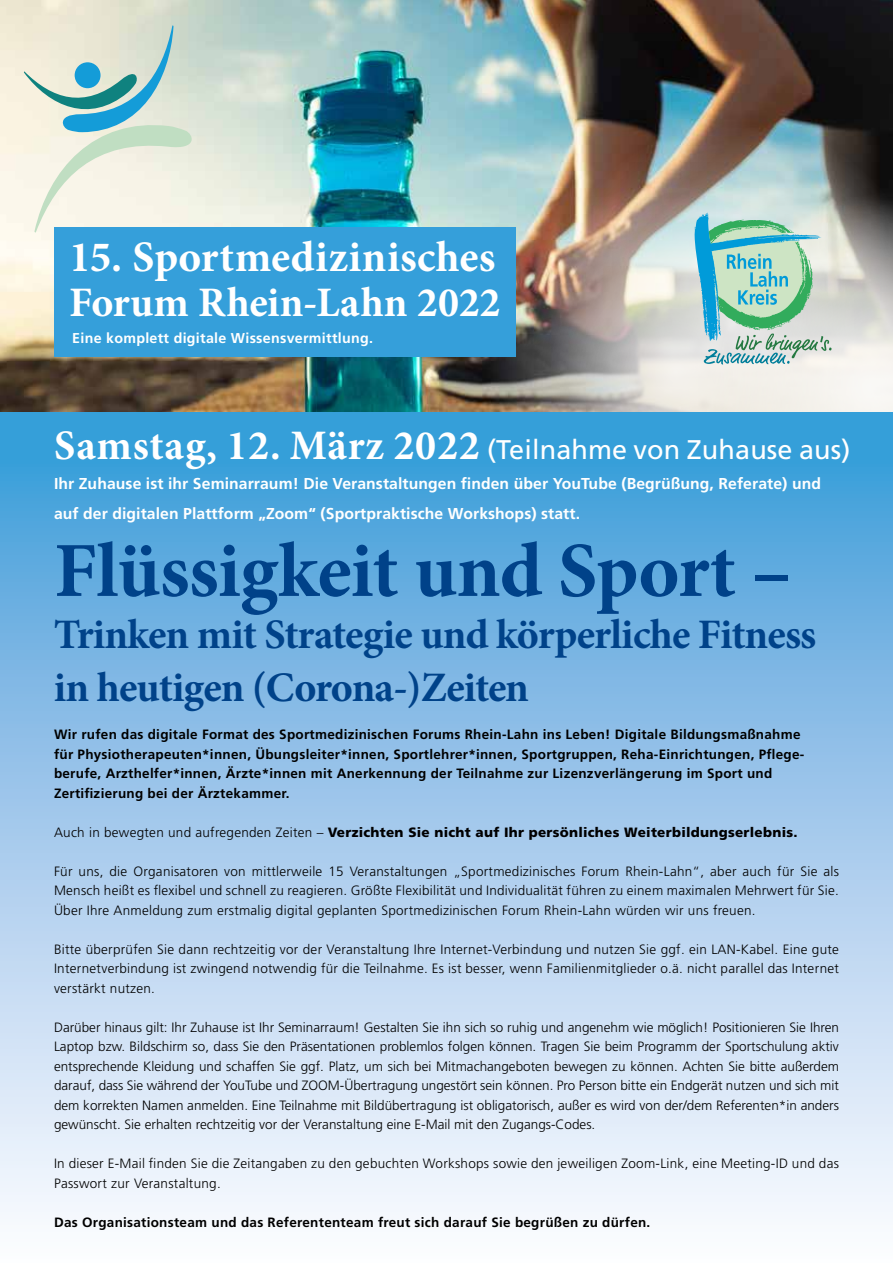
<style>
.page{position:relative;width:893px;height:1263px;background:#fff}
.page>*{position:absolute;margin:0;border:0;box-sizing:border-box;transform-origin:0 0}
.t1{font:700 78px "Minion Pro";letter-spacing:-.01em;color:#004289}
.t2{font:700 43.5px "Minion Pro";letter-spacing:.01em;color:#fff}
.t3{font:700 42px/52.5px "Minion Pro";letter-spacing:-.02em;color:#004289}
.t4{font:700 42px "Minion Pro";letter-spacing:.005em;color:#fff}
.t5{font:27px "Frutiger LT Pro";letter-spacing:.005em;color:#fff}
.t6{font:700 15.75px/30px "Frutiger LT Pro";letter-spacing:.005em;color:#fff}
.t7{font:700 14.25px "Frutiger LT Pro";letter-spacing:.02em;color:#fff}
.t8{font:300 13.5px/19.5px "Frutiger LT Pro";letter-spacing:.02em;color:#000;text-align:justify}
.t9{font:700 13.5px/19.5px "Frutiger LT Pro";letter-spacing:.02em;color:#000}
.t10{font:900 13.5px "Frutiger LT Pro";letter-spacing:.02em;color:#000}
.s1{font-family:"Minion Pro";font-weight:700;font-size:42px}
.s2{font-weight:300}
</style>
<div class="page">
<img style="left:0;top:0;width:893px;height:412px">
<img style="left:536px;top:111px;width:357px;height:115px">
<img style="left:474px;top:171px;width:402px;height:402px;border-radius:50%">
<svg style="left:700px;top:179px;width:193px;height:233px;background:#cbccc8"></svg>
<div style="left:0;top:412px;width:893px;height:851px;background:linear-gradient(to bottom,#3a99d8,#fffdff)"></div>
<div style="left:54px;top:227px;width:461px;height:130px;background:#359fda"></div>
<svg style="left:24px;top:25px;width:175px;height:208px;background:#d2e1d8"></svg>
<div style="left:75px;top:62px;width:26px;height:26px;background:#149cd8;border-radius:50%"></div>
<svg style="left:695px;top:213px;width:136px;height:151px;background:#9fcec5"></svg>
<h2 class="t2" style="left:69px;top:226px;width:428px">15. Sportmedizinisches</h2>
<h3 class="t4" style="left:69px;top:273px;width:433px">Forum Rhein-Lahn 2022</h3>
<p class="t7" style="left:72px;top:330px;width:302px">Eine komplett digitale Wissensvermittlung.</p>
<h3 class="t5" style="left:54px;top:434px;width:798px"><span class="s1">Samstag, 12. März 2022</span> (Teilnahme von Zuhause aus)</h3>
<p class="t6" style="left:54px;top:468px;width:768px">Ihr Zuhause ist ihr Seminarraum! Die Veranstaltungen finden über YouTube (Begrüßung, Referate) und auf der digitalen Plattform „Zoom“ (Sportpraktische Workshops) statt.</p>
<h1 class="t1" style="left:54px;top:516px;width:739px">Flüssigkeit und Sport –</h1>
<h3 class="t3" style="left:54px;top:608px;width:764px">Trinken mit Strategie und körperliche Fitness in heutigen (Corona-)Zeiten</h3>
<p class="t9" style="left:54px;top:725px;width:752px">Wir rufen das digitale Format des Sportmedizinischen Forums Rhein-Lahn ins Leben! Digitale Bildungsmaßnahme für Physiotherapeuten*innen, Übungsleiter*innen, Sportlehrer*innen, Sportgruppen, Reha-Einrichtungen, Pflege&shy;berufe, Arzthelfer*innen, Ärzte*innen mit Anerkennung der Teilnahme zur Lizenzverlängerung im Sport und Zertifizierung bei der Ärztekammer.</p>
<p class="t10" style="left:54px;top:824px;width:745px"><span class="s2">Auch in bewegten und aufregenden Zeiten –</span> Verzichten Sie nicht auf Ihr persönliches Weiterbildungserlebnis.</p>
<p class="t8" style="left:54px;top:861px;width:786px">Für uns, die Organisatoren von mittlerweile 15 Veranstaltungen „Sportmedizinisches Forum Rhein-Lahn“, aber auch für Sie als Mensch heißt es flexibel und schnell zu reagieren. Größte Flexibilität und Individualität führen zu einem maximalen Mehrwert für Sie.<br>Über Ihre Anmeldung zum erstmalig digital geplanten Sportmedizinischen Forum Rhein-Lahn würden wir uns freuen.</p>
<p class="t8" style="left:54px;top:939px;width:786px">Bitte überprüfen Sie dann rechtzeitig vor der Veranstaltung Ihre Internet-Verbindung und nutzen Sie ggf. ein LAN-Kabel. Eine gute Internetverbindung ist zwingend notwendig für die Teilnahme. Es ist besser, wenn Familienmitglieder o.ä. nicht parallel das Internet verstärkt nutzen.</p>
<p class="t8" style="left:54px;top:1017px;width:786px">Darüber hinaus gilt: Ihr Zuhause ist Ihr Seminarraum! Gestalten Sie ihn sich so ruhig und angenehm wie möglich! Positionieren Sie Ihren Laptop bzw. Bildschirm so, dass Sie den Präsentationen problemlos folgen können. Tragen Sie beim Programm der Sportschulung aktiv entsprechende Kleidung und schaffen Sie ggf. Platz, um sich bei Mitmachangeboten bewegen zu können. Achten Sie bitte außerdem darauf, dass Sie während der YouTube und ZOOM-Übertragung ungestört sein können. Pro Person bitte ein Endgerät nutzen und sich mit dem korrekten Namen anmelden. Eine Teilnahme mit Bildübertragung ist obligatorisch, außer es wird von der/dem Referenten*in anders gewünscht. Sie erhalten rechtzeitig vor der Veranstaltung eine E-Mail mit den Zugangs-Codes.</p>
<p class="t8" style="left:54px;top:1154px;width:786px">In dieser E-Mail finden Sie die Zeitangaben zu den gebuchten Workshops sowie den jeweiligen Zoom-Link, eine Meeting-ID und das<br>Passwort zur Veranstaltung.</p>
<p class="t9" style="left:54px;top:1212px;width:598px">Das Organisationsteam und das Referententeam freut sich darauf Sie begrüßen zu dürfen.</p>
</div>
